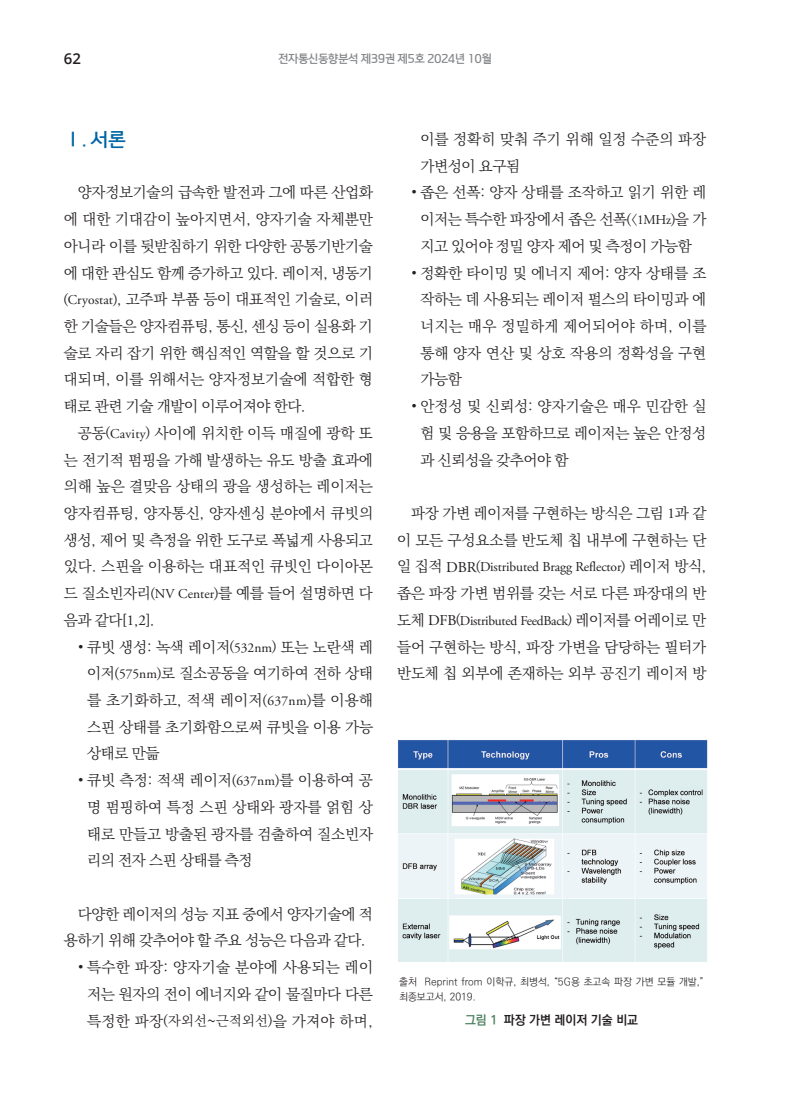
<style>
.page{position:relative;width:800px;height:1106px;background:#fff}
.page>*{position:absolute;margin:0;border:0;box-sizing:border-box;transform-origin:0 0}
.I{font:18px "paybooc OTF Bold";color:#0166a5}
._2단본문{font:15px/26.7px "Ko Pub World Batang PL";letter-spacing:-.01em;color:#231f20;text-align:justify}
.t1{font:600 15px "Open Sans";color:#231f20}
._2단본문-2{font:13.5px "Adobe Garamond Pro";letter-spacing:-.02em;color:#231f20}
.캡션{font:12.75px "Ko Pub World Dotum PB";color:#231f20}
.t2{font:10.95px "paybooc OTF Bold";color:#848689}
.캡션출처{font:10.2px/15px "Ko Pub World Dotum PL";color:#231f20}
.s1{font-size:13.5px}
.s2{font-family:"Adobe Garamond Pro";font-size:13.5px}
.s3{font-family:"Adobe Garamond Pro"}
.s4{font-family:"Ko Pub World Batang PL";font-size:15px}
.s5{font-size:15px}
.s6{font-family:"Ko Pub World Batang PL"}
.s7{color:#4f8465}
</style>
<div class="page">
<img style="left:398px;top:740px;width:310px;height:221px">
<p class="t1" style="left:64px;top:48px;width:19px">62</p>
<p class="t2" style="left:278px;top:52px;width:215px">전자통신동향분석 제39권 제5호 2024년 10월</p>
<p class="I" style="left:64px;top:128px;width:63px">Ⅰ. 서론</p>
<p class="_2단본문" style="left:64px;top:180px;width:311px;text-indent:14px">양자정보기술의 급속한 발전과 그에 따른 산업화 에 대한 기대감이 높아지면서, 양자기술 자체뿐만 아니라 이를 뒷받침하기 위한 다양한 공통기반기술 에 대한 관심도 함께 증가하고 있다. 레이저, 냉동기 <span class="s1">(</span><span class="s2">Cryostat</span><span class="s1">)</span>, 고주파 부품 등이 대표적인 기술로, 이러 한 기술들은 양자컴퓨팅, 통신, 센싱 등이 실용화 기 술로 자리 잡기 위한 핵심적인 역할을 할 것으로 기 대되며, 이를 위해서는 양자정보기술에 적합한 형 태로 관련 기술 개발이 이루어져야 한다.</p>
<p class="_2단본문" style="left:64px;top:420px;width:311px;text-indent:14px">공동<span class="s1">(</span><span class="s2">Cavity</span><span class="s1">)</span> 사이에 위치한 이득 매질에 광학 또 는 전기적 펌핑을 가해 발생하는 유도 방출 효과에 의해 높은 결맞음 상태의 광을 생성하는 레이저는 양자컴퓨팅, 양자통신, 양자센싱 분야에서 큐빗의 생성, 제어 및 측정을 위한 도구로 폭넓게 사용되고 있다. 스핀을 이용하는 대표적인 큐빗인 다이아몬 드 질소빈자리<span class="s1">(</span><span class="s2">NV Center</span><span class="s1">)</span>를 예를 들어 설명하면 다 음과 같다[<span class="s3">1</span>,<span class="s3">2</span>].</p>
<p class="_2단본문" style="left:87px;top:634px;width:287px;text-indent:-9px">• 큐빗 생성: 녹색 레이저<span class="s1">(</span><span class="s2">532nm</span><span class="s1">)</span> 또는 노란색 레 이저<span class="s1">(</span><span class="s2">575nm</span><span class="s1">)</span>로 질소공동을 여기하여 전하 상태 를 초기화하고, 적색 레이저<span class="s1">(</span><span class="s2">637nm</span><span class="s1">)</span>를 이용해 스핀 상태를 초기화함으로써 큐빗을 이용 가능 상태로 만듦</p>
<p class="_2단본문" style="left:87px;top:767px;width:287px;text-indent:-9px">• 큐빗 측정: 적색 레이저<span class="s1">(</span><span class="s2">637nm</span><span class="s1">)</span>를 이용하여 공 명 펌핑하여 특정 스핀 상태와 광자를 얽힘 상 태로 만들고 방출된 광자를 검출하여 질소빈자 리의 전자 스핀 상태를 측정</p>
<p class="_2단본문" style="left:64px;top:901px;width:310px;text-indent:14px">다양한 레이저의 성능 지표 중에서 양자기술에 적 용하기 위해 갖추어야 할 주요 성능은 다음과 같다.</p>
<p class="_2단본문" style="left:87px;top:954px;width:287px;text-indent:-9px">• 특수한 파장: 양자기술 분야에 사용되는 레이 저는 원자의 전이 에너지와 같이 물질마다 다른 특정한 파장<span class="s1">(자외선~근적외선)</span>을 가져야 하며,</p>
<p class="_2단본문" style="left:420px;top:126px;width:287px">이를 정확히 맞춰 주기 위해 일정 수준의 파장 가변성이 요구됨</p>
<p class="_2단본문" style="left:420px;top:180px;width:287px;text-indent:-9px">• 좁은 선폭: 양자 상태를 조작하고 읽기 위한 레 이저는 특수한 파장에서 좁은 선폭<span class="s1">(&lt;</span><span class="s2">1MHz</span><span class="s1">)</span>을 가 지고 있어야 정밀 양자 제어 및 측정이 가능함</p>
<p class="_2단본문" style="left:420px;top:260px;width:287px;text-indent:-9px">• 정확한 타이밍 및 에너지 제어: 양자 상태를 조 작하는 데 사용되는 레이저 펄스의 타이밍과 에 너지는 매우 정밀하게 제어되어야 하며, 이를 통해 양자 연산 및 상호 작용의 정확성을 구현 가능함</p>
<p class="_2단본문" style="left:420px;top:393px;width:287px;text-indent:-9px">• 안정성 및 신뢰성: 양자기술은 매우 민감한 실 험 및 응용을 포함하므로 레이저는 높은 안정성 과 신뢰성을 갖추어야 함</p>
<p class="_2단본문" style="left:397px;top:500px;width:311px;text-align:right">파장 가변 레이저를 구현하는 방식은 그림 <span class="s3">1</span>과 같 이 모든 구성요소를 반도체 칩 내부에 구현하는 단</p>
<p class="_2단본문-2" style="left:397px;top:559px;width:311px"><span class="s4">일 집적</span> <span class="s5">DBR</span><span class="s6">(</span>Distributed Bragg Reflector<span class="s6">)</span> <span class="s4">레이저 방식,</span></p>
<p class="_2단본문" style="left:397px;top:580px;width:311px">좁은 파장 가변 범위를 갖는 서로 다른 파장대의 반</p>
<p class="_2단본문-2" style="left:397px;top:612px;width:310px"><span class="s4">도체</span> <span class="s5">DFB</span><span class="s6">(</span>Distributed FeedBack<span class="s6">)</span> <span class="s4">레이저를 어레이로 만</span></p>
<p class="_2단본문" style="left:397px;top:634px;width:311px">들어 구현하는 방식, 파장 가변을 담당하는 필터가 반도체 칩 외부에 존재하는 외부 공진기 레이저 방</p>
<p class="캡션출처" style="left:399px;top:974px;width:306px">출처 Reprint from 이학규, 최병석, “5G용 초고속 파장 가변 모듈 개발,” 최종보고서, 2019.</p>
<p class="캡션" style="left:465px;top:1010px;width:175px"><span class="s7">그림 1</span> 파장 가변 레이저 기술 비교</p>
</div>
